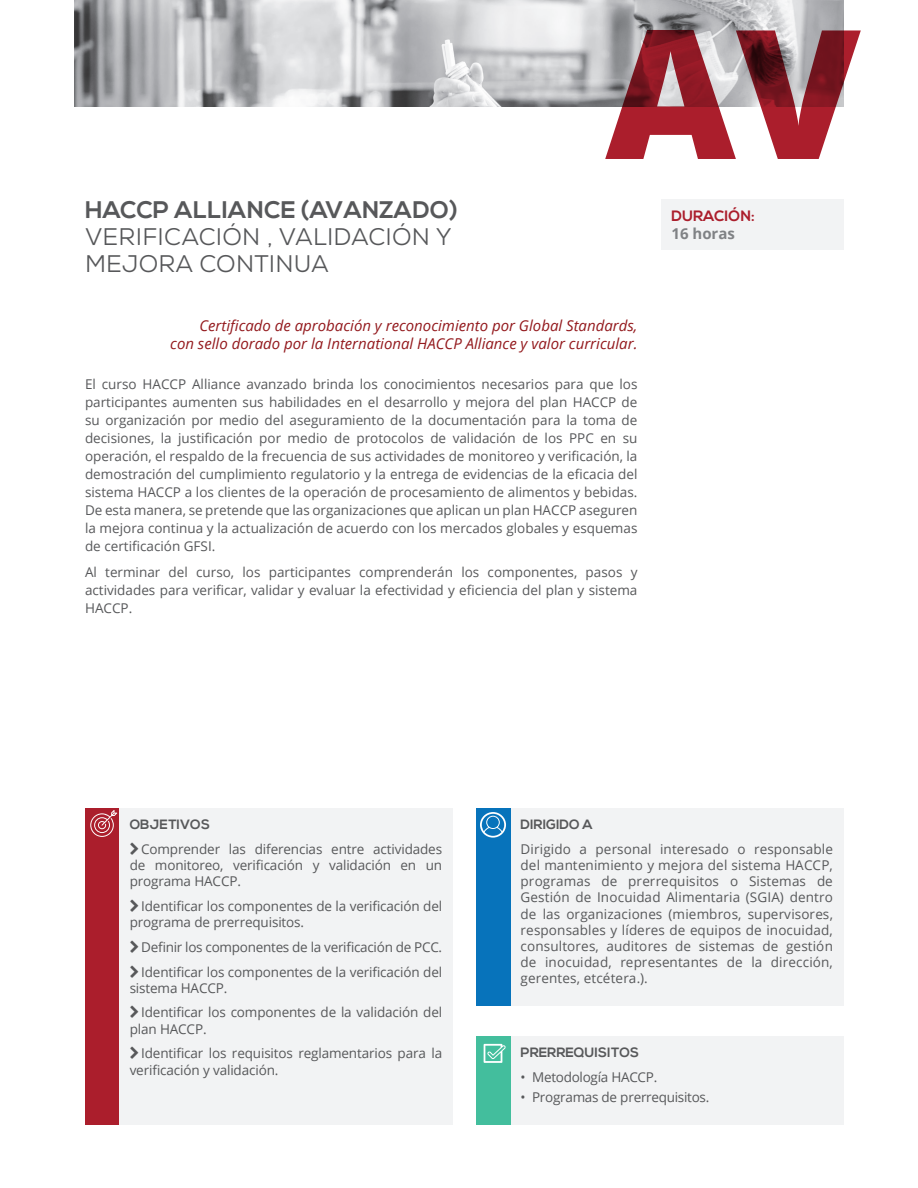
<style>
.page{position:relative;width:918px;height:1188px;background:#fff}
.page>*{position:absolute;margin:0;border:0;box-sizing:border-box;transform-origin:0 0}
.t1{font:800 180px "Open Sans";color:#ab1e2c}
.t2{font:24px "Nexa";letter-spacing:.01em;color:#57585a}
.t3{font:700 24px "Nexa";letter-spacing:.01em;color:#57585a}
.t4{font:italic 15px "Open Sans";color:#93191d}
.Secciones{font:700 15px "Nexa";color:#ab1e2c}
.Secciones-2{font:700 15px "Open Sans";color:#808285}
.t5{font:13.5px/16.2px "Open Sans";letter-spacing:-.01em;color:#57585a;text-align:justify}
.t6{font:700 13.5px "Nexa";color:#57585a}
</style>
<div class="page">
<div style="left:661px;top:199px;width:183px;height:51px;background:#f2f3f4"></div>
<img style="left:74px;top:0;width:770px;height:106px">
<div style="left:85px;top:808px;width:34px;height:317px;background:#ab1e2c"></div>
<div style="left:119px;top:808px;width:334px;height:317px;background:#f2f3f4"></div>
<svg style="left:90px;top:810px;width:27px;height:27px"></svg>
<div style="left:510px;top:808px;width:334px;height:197px;background:#f2f3f4"></div>
<div style="left:510px;top:1036px;width:334px;height:89px;background:#f2f3f4"></div>
<div style="left:476px;top:808px;width:34px;height:197px;background:#0773bb"></div>
<div style="left:476px;top:1036px;width:34px;height:89px;background:#43be9d"></div>
<svg style="left:480px;top:812px;width:26px;height:26px"></svg>
<svg style="left:484px;top:1044px;width:22px;height:19px"></svg>
<p class="t3" style="left:85px;top:195px;width:374px">HACCP ALLIANCE (AVANZADO)</p>
<p class="t2" style="left:85px;top:221px;width:368px">VERIFICACIÓN , VALIDACIÓN Y</p>
<p class="t2" style="left:85px;top:248px;width:245px">MEJORA CONTINUA</p>
<h1 class="t1" style="left:605px;top:-43px;width:257px">AV</h1>
<p class="Secciones" style="left:671px;top:208px;width:85px">DURACIÓN:</p>
<p class="Secciones-2" style="left:671px;top:223px;width:65px">16 horas</p>
<p class="t4" style="left:199px;top:315px;width:440px">Certificado de aprobación y reconocimiento por Global Standards,</p>
<p class="t4" style="left:170px;top:333px;width:469px">con sello dorado por la International HACCP Alliance y valor curricular.</p>
<p class="t5" style="left:85px;top:375px;width:554px;line-height:18px">El curso HACCP Alliance avanzado brinda los conocimientos necesarios para que los participantes aumenten sus habilidades en el desarrollo y mejora del plan HACCP de su organización por medio del aseguramiento de la documentación para la toma de decisiones, la justificación por medio de protocolos de validación de los PPC en su operación, el respaldo de la frecuencia de sus actividades de monitoreo y verificación, la demostración del cumplimiento regulatorio y la entrega de evidencias de la eficacia del sistema HACCP a los clientes de la operación de procesamiento de alimentos y bebidas.<br>De esta manera, se pretende que las organizaciones que aplican un plan HACCP aseguren la mejora continua y la actualización de acuerdo con los mercados globales y esquemas de certificación GFSI.</p>
<p class="t5" style="left:85px;top:563px;width:554px;line-height:18px">Al terminar del curso, los participantes comprenderán los componentes, pasos y actividades para verificar, validar y evaluar la efectividad y eficiencia del plan y sistema HACCP.</p>
<p class="t6" style="left:130px;top:817px;width:82px">OBJETIVOS</p>
<p class="t5" style="left:130px;top:841px;width:314px;text-indent:11px">Comprender las diferencias entre actividades de monitoreo, verificación y validación en un programa HACCP.</p>
<p class="t5" style="left:130px;top:898px;width:314px;text-indent:11px">Identificar los componentes de la verificación del programa de prerrequisitos.</p>
<p class="t5" style="left:141px;top:939px;width:303px">Definir los componentes de la verificación de PCC.</p>
<p class="t5" style="left:130px;top:963px;width:314px;text-indent:11px">Identificar los componentes de la verificación del sistema HACCP.</p>
<p class="t5" style="left:130px;top:1004px;width:314px;text-indent:11px">Identificar los componentes de la validación del plan HACCP.</p>
<p class="t5" style="left:130px;top:1045px;width:314px;text-indent:11px">Identificar los requisitos reglamentarios para la verificación y validación.</p>
<p class="t6" style="left:521px;top:817px;width:74px">DIRIGIDO A</p>
<p class="t5" style="left:521px;top:840px;width:314px">Dirigido a personal interesado o responsable del mantenimiento y mejora del sistema HACCP, programas de prerrequisitos o Sistemas de Gestión de Inocuidad Alimentaria (SGIA) dentro de las organizaciones (miembros, supervisores, responsables y líderes de equipos de inocuidad, consultores, auditores de sistemas de gestión de inocuidad, representantes de la dirección, gerentes, etcétera.).</p>
<p class="t6" style="left:521px;top:1044px;width:120px">PRERREQUISITOS</p>
<p class="t5" style="left:521px;top:1068px;width:138px">• Metodología HACCP.</p>
<p class="t5" style="left:521px;top:1089px;width:190px">• Programas de prerrequisitos.</p>
</div>
